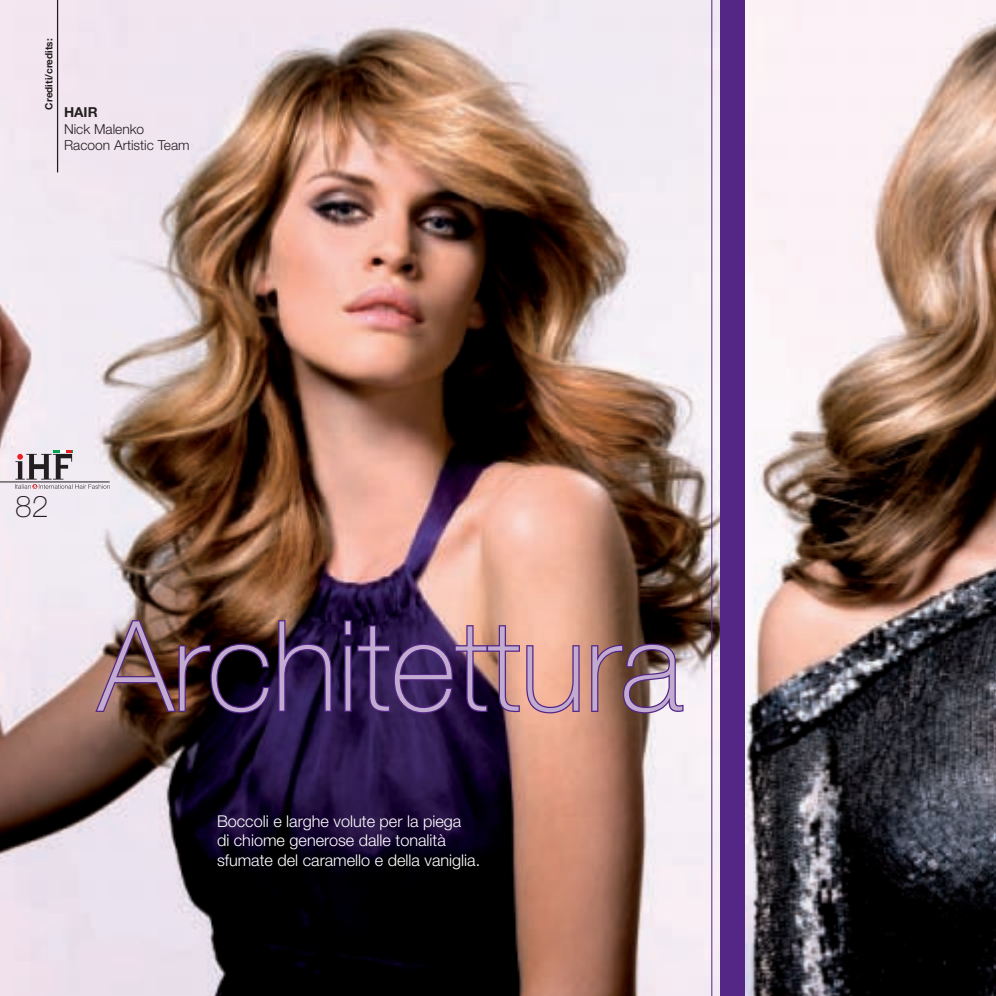
<style>
.page{position:relative;width:996px;height:996px;background:#fff}
.page>*{position:absolute;margin:0;border:0;box-sizing:border-box;transform-origin:0 0}
.t1{font:100 125px "Helvetica Neue";color:#c2abd1}
.t2{font:100 30px "Helvetica Neue";color:#231f20}
.t3{font:300 16.25px/19.5px "Helvetica Neue";color:#fff}
.t4{font:300 13.75px/16.5px "Helvetica Neue";color:#221e1f}
.t5{font:700 13.75px "Helvetica Neue";color:#221e1f}
.t6{font:700 10px "Helvetica Neue";color:#221e1f}
</style>
<div class="page">
<img style="left:0;top:0;width:720px;height:996px">
<img style="left:745px;top:0;width:251px;height:996px">
<hr style="left:0;top:481px;width:110px;height:1px;background:#231f20">
<hr style="left:53px;top:449px;width:19px;height:3px;background:#00a54f">
<svg style="left:15px;top:450px;width:95px;height:39px;background:#c1babf"></svg>
<div style="left:720px;top:0;width:25px;height:996px;background:#542685"></div>
<hr style="left:711px;top:0;width:1px;height:996px;background:#542685">
<svg style="left:93px;top:618px;width:178px;height:96px;background:#4b3038"></svg>
<svg style="left:277px;top:619px;width:56px;height:94px;background:#30194d"></svg>
<svg style="left:343px;top:619px;width:238px;height:95px;background:#795171"></svg>
<img style="left:590px;top:642px;width:95px;height:72px">
<hr style="left:57px;top:0;width:1px;height:172px;background:#221e1f">
<svg style="left:992px;top:0;width:4px;height:3px"></svg>
<p class="t6" style="left:43px;top:110px;width:72px;rotate:-90deg">Crediti/credits:</p>
<p class="t5" style="left:64px;top:104px;width:35px">HAIR</p>
<p class="t4" style="left:64px;top:120px;width:127px">Nick Malenko<br>Racoon Artistic Team</p>
<h2 class="t2" style="left:15px;top:489px;width:35px">82</h2>
<h1 class="t1" style="left:99px;top:596px;width:585px">Architettura</h1>
<p class="t3" style="left:217px;top:811px;width:265px">Boccoli e larghe volute per la piega<br>di chiome generose dalle tonalità sfumate del caramello e della vaniglia.</p>
</div>
